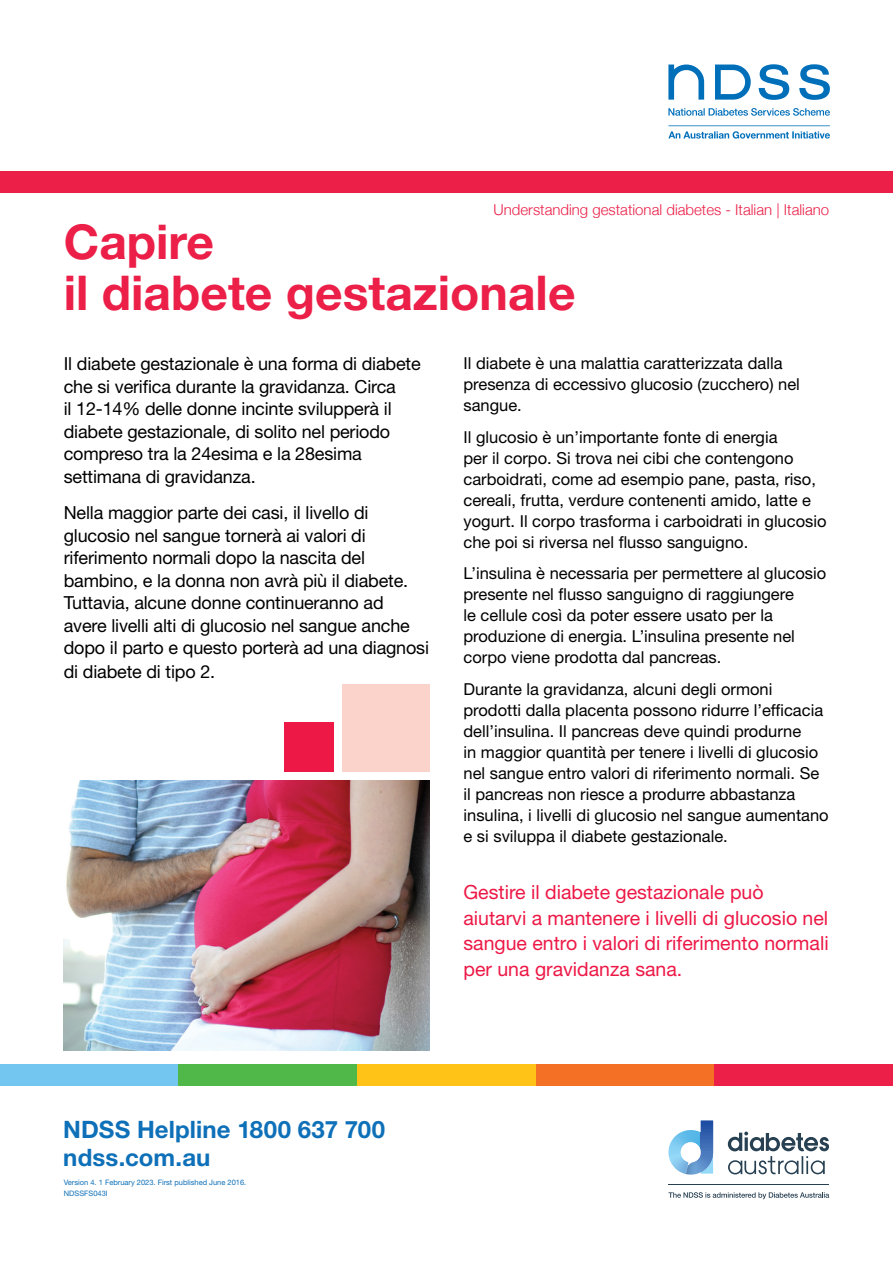
<style>
.page{position:relative;width:893px;height:1263px;background:#fff}
.page>*{position:absolute;margin:0;border:0;box-sizing:border-box;transform-origin:0 0}
.t1{font:700 48px/51px "Helvetica Neue LT Std";color:#eb1f47}
.t2{font:700 24px/28.5px "Helvetica Neue LT Std";letter-spacing:.005em;color:#0e70b8}
.t3{font:19.5px/25.5px "Helvetica Neue LT Std";color:#ed1846}
.t4{font:18px/22.6px "Helvetica Neue LT Std";letter-spacing:-.01em;color:#000}
.t5{font:16.5px/21px "Helvetica Neue LT Std";color:#000}
.t6{font:300 15px "Helvetica Neue";color:#eb1f47}
.t7{font:7.5px/10.5px "Helvetica Neue LT Std";color:#0e70b8}
</style>
<div class="page">
<div style="left:0;top:1064px;width:179px;height:21px;background:#72c6ef"></div>
<div style="left:179px;top:1064px;width:178px;height:21px;background:#50b848"></div>
<div style="left:357px;top:1064px;width:179px;height:21px;background:#ffc216"></div>
<div style="left:536px;top:1064px;width:178px;height:21px;background:#f37024"></div>
<div style="left:714px;top:1064px;width:179px;height:21px;background:#eb1f47"></div>
<div style="left:0;top:171px;width:893px;height:21px;background:#eb1f47"></div>
<img style="left:64px;top:780px;width:365px;height:270px">
<div style="left:284px;top:722px;width:50px;height:50px;background:#ed1846"></div>
<div style="left:342px;top:685px;width:87px;height:87px;background:#fcd3cb"></div>
<svg style="left:668px;top:64px;width:162px;height:75px"></svg>
<svg style="left:668px;top:1121px;width:45px;height:53px"></svg>
<svg style="left:728px;top:1131px;width:101px;height:43px"></svg>
<svg style="left:668px;top:1192px;width:161px;height:7px"></svg>
<hr style="left:668px;top:1184px;width:161px;height:1px;background:#274052">
<p class="t6" style="left:494px;top:198px;width:337px">Understanding gestational diabetes - Italian | Italiano</p>
<h1 class="t1" style="left:64px;top:215px;width:513px">Capire<br>il diabete gestazionale</h1>
<p class="t4" style="left:64px;top:352px;width:358px">Il diabete gestazionale è una forma di diabete che si verifica durante la gravidanza. Circa<br>il 12-14% delle donne incinte svilupperà il diabete gestazionale, di solito nel periodo compreso tra la 24esima e la 28esima settimana di gravidanza.</p>
<p class="t4" style="left:64px;top:501px;width:367px">Nella maggior parte dei casi, il livello di glucosio nel sangue tornerà ai valori di riferimento normali dopo la nascita del bambino, e la donna non avrà più il diabete.<br>Tuttavia, alcune donne continueranno ad avere livelli alti di glucosio nel sangue anche dopo il parto e questo porterà ad una diagnosi di diabete di tipo 2.</p>
<p class="t5" style="left:463px;top:352px;width:338px">Il diabete è una malattia caratterizzata dalla presenza di eccessivo glucosio (zucchero) nel sangue.</p>
<p class="t5" style="left:463px;top:426px;width:365px">Il glucosio è un’importante fonte di energia<br>per il corpo. Si trova nei cibi che contengono carboidrati, come ad esempio pane, pasta, riso, cereali, frutta, verdure contenenti amido, latte e yogurt. Il corpo trasforma i carboidrati in glucosio che poi si riversa nel flusso sanguigno.</p>
<p class="t5" style="left:463px;top:563px;width:364px">L’insulina è necessaria per permettere al glucosio presente nel flusso sanguigno di raggiungere<br>le cellule così da poter essere usato per la produzione di energia. L’insulina presente nel corpo viene prodotta dal pancreas.</p>
<p class="t5" style="left:463px;top:678px;width:367px">Durante la gravidanza, alcuni degli ormoni prodotti dalla placenta possono ridurre l’efficacia dell’insulina. Il pancreas deve quindi produrne<br>in maggior quantità per tenere i livelli di glucosio nel sangue entro valori di riferimento normali. Se il pancreas non riesce a produrre abbastanza insulina, i livelli di glucosio nel sangue aumentano e si sviluppa il diabete gestazionale.</p>
<p class="t3" style="left:463px;top:879px;width:367px">Gestire il diabete gestazionale può aiutarvi a mantenere i livelli di glucosio nel sangue entro i valori di riferimento normali per una gravidanza sana.</p>
<h2 class="t2" style="left:63px;top:1114px;width:323px">NDSS Helpline 1800 637 700 ndss.com.au</h2>
<p class="t7" style="left:64px;top:1177px;width:184px">Version 4. 1 February 2023. First published June 2016.<br>NDSSFS043I</p>
</div>
